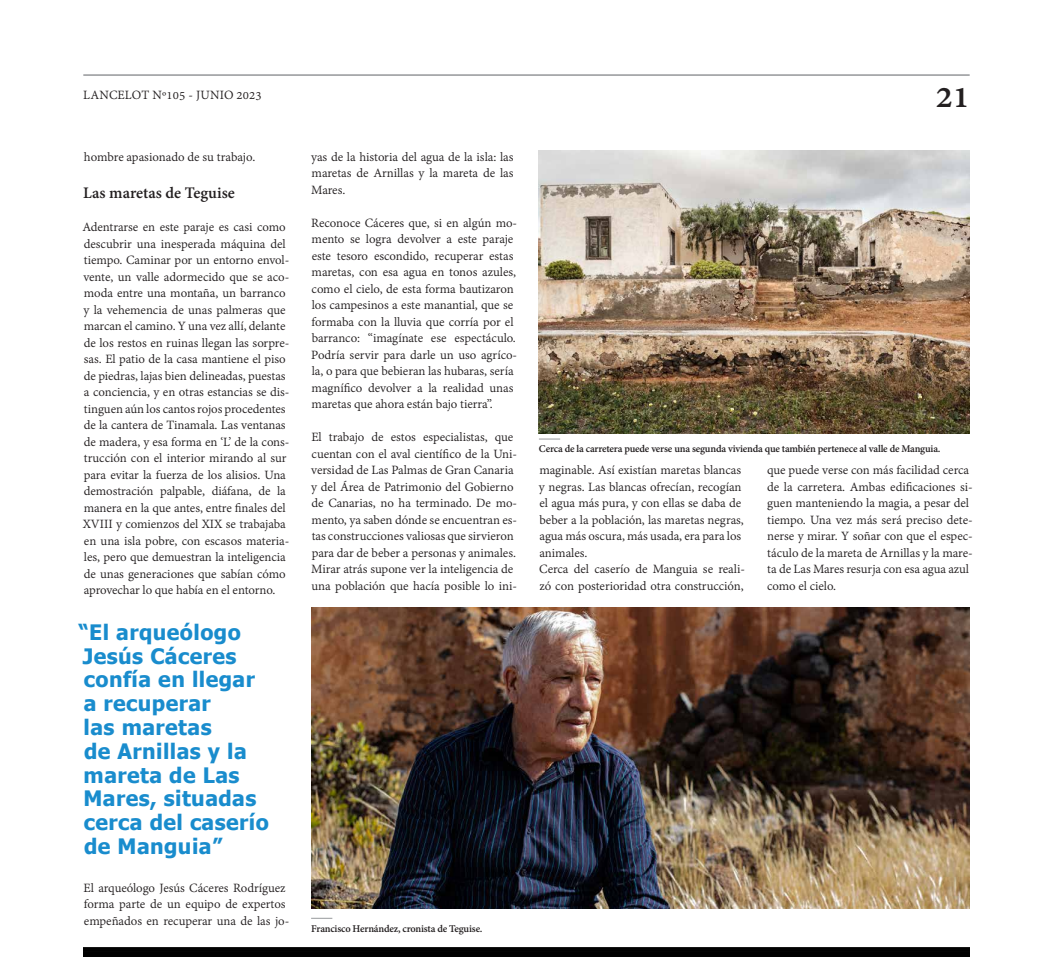
<style>
.page{position:relative;width:1053px;height:957px;background:#fff}
.page>*{position:absolute;margin:0;border:0;box-sizing:border-box;transform-origin:0 0}
.t1{font:700 37.5px "Adobe Devanagari";color:#231f20}
.t2{font:700 21.25px/23.8px "Tahoma";letter-spacing:.02em;color:#198ccd}
.t3{font:700 17.5px "Adobe Devanagari";color:#231f20}
.t4{font:13.75px/16.5px "Adobe Devanagari";letter-spacing:-.005em;color:#231f20}
.t5{font:700 11.25px "Adobe Devanagari";letter-spacing:-.02em;color:#231f20}
</style>
<div class="page">
<hr style="left:83px;top:74px;width:886px;height:2px;background:#808285">
<img style="left:84px;top:947px;width:885px;height:10px">
<img style="left:539px;top:151px;width:430px;height:283px">
<img style="left:311px;top:608px;width:658px;height:300px">
<svg style="left:311px;top:918px;width:21px;height:1px"></svg>
<svg style="left:539px;top:438px;width:21px;height:1px"></svg>
<p class="t4" style="left:83px;top:88px;width:180px">LANCELOT Nº105 - JUNIO 2023</p>
<p class="t4" style="left:84px;top:150px;width:173px">hombre apasionado de su trabajo.</p>
<p class="t3" style="left:83px;top:183px;width:153px">Las maretas de Teguise</p>
<p class="t4" style="left:82px;top:220px;width:208px">Adentrarse en este paraje es casi como descubrir una inesperada máquina del tiempo. Caminar por un entorno envol&shy;vente, un valle adormecido que se aco&shy;moda entre una montaña, un barranco y la vehemencia de unas palmeras que marcan el camino. Y una vez allí, delante de los restos en ruinas llegan las sorpre&shy;sas. El patio de la casa mantiene el piso de piedras, lajas bien delineadas, puestas a conciencia, y en otras estancias se dis&shy;tinguen aún los cantos rojos procedentes de la cantera de Tinamala. Las ventanas de madera, y esa forma en ‘L’ de la cons&shy;trucción con el interior mirando al sur para evitar la fuerza de los alisios. Una demostración palpable, diáfana, de la manera en la que antes, entre finales del XVIII y comienzos del XIX se trabajaba en una isla pobre, con escasos materia&shy;les, pero que demuestran la inteligencia de unas generaciones que sabían cómo aprovechar lo que había en el entorno.</p>
<h2 class="t2" style="left:78px;top:619px;width:192px">“El arqueólogo<br>Jesús Cáceres confía en llegar<br>a recuperar<br>las maretas<br>de Arnillas y la mareta de Las<br>Mares, situadas cerca del caserío de Manguia”</h2>
<p class="t4" style="left:84px;top:880px;width:207px">El arqueólogo Jesús Cáceres Rodríguez forma parte de un equipo de expertos empeñados en recuperar una de las jo-</p>
<p class="t4" style="left:311px;top:150px;width:204px;text-align:justify">yas de la historia del agua de la isla: las maretas de Arnillas y la mareta de las Mares.</p>
<p class="t4" style="left:311px;top:216px;width:207px">Reconoce Cáceres que, si en algún mo&shy;mento se logra devolver a este paraje este tesoro escondido, recuperar estas maretas, con esa agua en tonos azules, como el cielo, de esta forma bautizaron los campesinos a este manantial, que se formaba con la lluvia que corría por el barranco: “imagínate ese espectáculo.<br>Podría servir para darle un uso agríco&shy;la, o para que bebieran las hubaras, sería magnífico devolver a la realidad unas maretas que ahora están bajo tierra”.</p>
<p class="t4" style="left:311px;top:430px;width:207px">El trabajo de estos especialistas, que cuentan con el aval científico de la Uni&shy;versidad de Las Palmas de Gran Canaria y del Área de Patrimonio del Gobierno de Canarias, no ha terminado. De mo&shy;mento, ya saben dónde se encuentran es&shy;tas construcciones valiosas que sirvieron para dar de beber a personas y animales.<br>Mirar atrás supone ver la inteligencia de una población que hacía posible lo ini-</p>
<h1 class="t1" style="left:935px;top:75px;width:35px">21</h1>
<p class="t5" style="left:539px;top:442px;width:403px">Cerca de la carretera puede verse una segunda vivienda que también pertenece al valle de Manguia.</p>
<p class="t4" style="left:539px;top:463px;width:207px">maginable. Así existían maretas blancas y negras. Las blancas ofrecían, recogían el agua más pura, y con ellas se daba de beber a la población, las maretas negras, agua más oscura, más usada, era para los animales.<br>Cerca del caserío de Manguia se reali&shy;zó con posterioridad otra construcción,</p>
<p class="t4" style="left:767px;top:463px;width:207px">que puede verse con más facilidad cerca de la carretera. Ambas edificaciones si&shy;guen manteniendo la magia, a pesar del tiempo. Una vez más será preciso dete&shy;nerse y mirar. Y soñar con que el espec&shy;táculo de la mareta de Arnillas y la mare&shy;ta de Las Mares resurja con esa agua azul como el cielo.</p>
<p class="t5" style="left:311px;top:921px;width:173px">Francisco Hernández, cronista de Teguise.</p>
</div>
